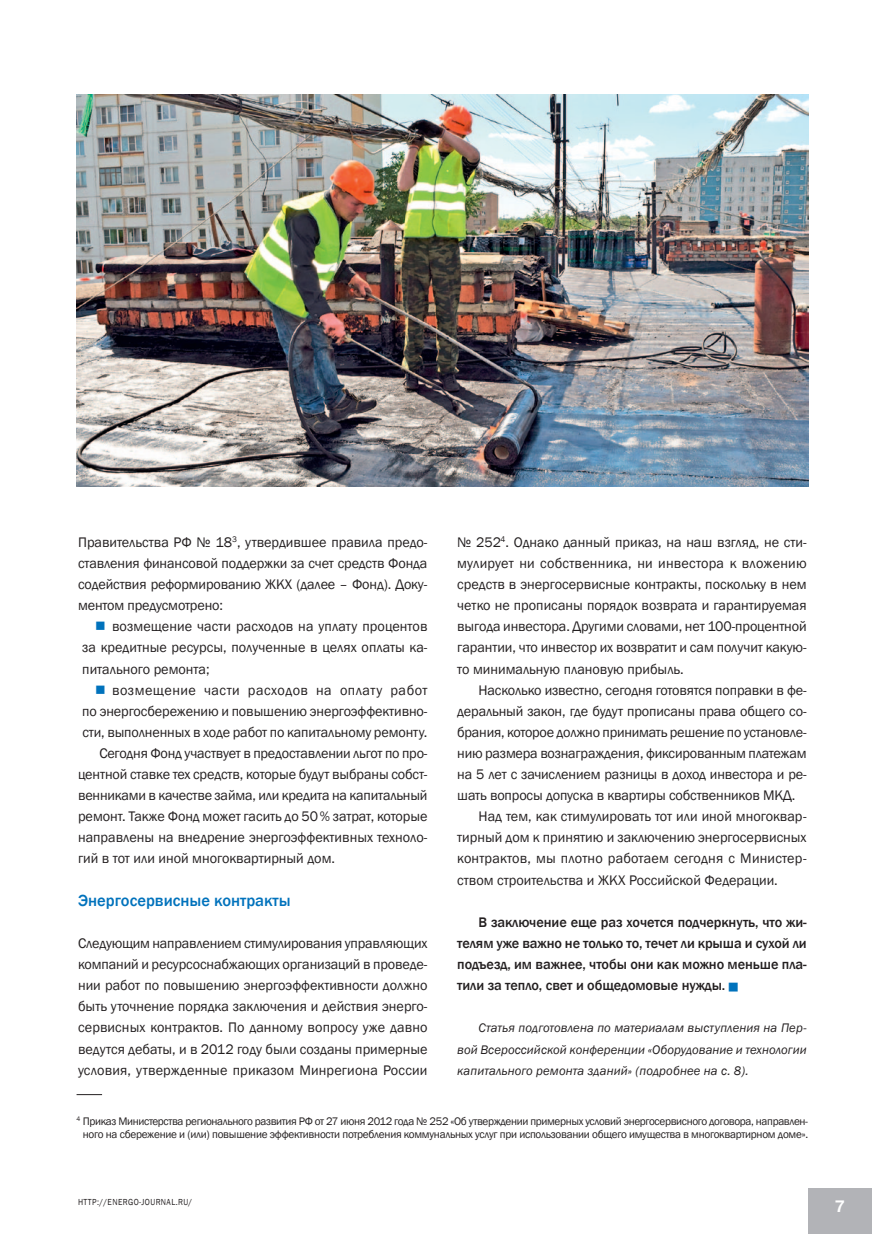
<style>
.page{position:relative;width:872px;height:1234px;background:#fff}
.page>*{position:absolute;margin:0;border:0;box-sizing:border-box;transform-origin:0 0}
.t1{font:500 16.5px "Franklin Gothic";color:#0072bc}
.t2{font:700 16.5px "Pragmatica C";color:#fff;scale:.89 1}
.t3{font:14.25px/21.1px "Franklin Gothic";letter-spacing:-.01em;color:#231f20;text-align:justify}
.t4{font:500 14.25px/21.1px "Franklin Gothic";letter-spacing:-.005em;color:#231f20;text-align:justify}
.t5{font:14.25px "Franklin Gothic";letter-spacing:.015em;color:#231f20}
.t6{font:14.25px "Franklin Gothic";letter-spacing:.035em;color:#231f20}
.t7{font:italic 12.75px/21.1px "Franklin Gothic";letter-spacing:.01em;color:#231f20;text-align:justify}
.t8{font:11.25px/13.5px "Franklin Gothic";letter-spacing:-.03em;color:#231f20;text-align:center}
.t9{font:9px "Franklin Gothic";letter-spacing:.05em;color:#231f20;scale:.89 1}
</style>
<div class="page">
<div style="left:808px;top:1188px;width:64px;height:45px;background:#b2b3b7"></div>
<img style="left:77px;top:94px;width:731px;height:392px">
<svg style="left:77px;top:1094px;width:25px;height:1px"></svg>
<p class="t3" style="left:78px;top:531px;width:351px">ПРАВИТЕЛЬСТВА РФ № 18<sup>3</sup>, УТВЕРДИВШЕЕ ПРАВИЛА ПРЕДО-СТАВЛЕНИЯ ФИНАНСОВОЙ ПОДДЕРЖКИ ЗА СЧЕТ СРЕДСТВ ФОНДА СОДЕЙСТВИЯ РЕФОРМИРОВАНИЮ ЖКХ (ДАЛЕЕ – ФОНД). ДОКУ-МЕНТОМ ПРЕДУСМОТРЕНО:</p>
<p class="t3" style="left:82px;top:616px;width:347px;text-indent:30px">ВОЗМЕЩЕНИЕ ЧАСТИ РАСХОДОВ НА УПЛАТУ ПРОЦЕНТОВ ЗА КРЕДИТНЫЕ РЕСУРСЫ, ПОЛУЧЕННЫЕ В ЦЕЛЯХ ОПЛАТЫ КА-ПИТАЛЬНОГО РЕМОНТА;</p>
<p class="t6" style="left:112px;top:681px;width:317px">ВОЗМЕЩЕНИЕ ЧАСТИ РАСХОДОВ НА ОПЛАТУ РАБОТ</p>
<p class="t3" style="left:82px;top:700px;width:347px">ПО ЭНЕРГОСБЕРЕЖЕНИЮ И ПОВЫШЕНИЮ ЭНЕРГОЭФФЕКТИВНО-</p>
<p class="t3" style="left:82px;top:721px;width:346px">СТИ, ВЫПОЛНЕННЫХ В ХОДЕ РАБОТ ПО КАПИТАЛЬНОМУ РЕМОНТУ.</p>
<p class="t3" style="left:99px;top:742px;width:330px">СЕГОДНЯ ФОНД УЧАСТВУЕТ В ПРЕДОСТАВЛЕНИИ ЛЬГОТ ПО ПРО-</p>
<p class="t3" style="left:78px;top:763px;width:350px">ЦЕНТНОЙ СТАВКЕ ТЕХ СРЕДСТВ, КОТОРЫЕ БУДУТ ВЫБРАНЫ СОБСТ-</p>
<p class="t3" style="left:78px;top:785px;width:351px">ВЕННИКАМИ В КАЧЕСТВЕ ЗАЙМА, ИЛИ КРЕДИТА НА КАПИТАЛЬНЫЙ</p>
<p class="t3" style="left:78px;top:806px;width:351px">РЕМОНТ. ТАКЖЕ ФОНД МОЖЕТ ГАСИТЬ ДО 50% ЗАТРАТ, КОТОРЫЕ</p>
<p class="t3" style="left:78px;top:827px;width:351px">НАПРАВЛЕНЫ НА ВНЕДРЕНИЕ ЭНЕРГОЭФФЕКТИВНЫХ ТЕХНОЛО-</p>
<p class="t3" style="left:78px;top:848px;width:258px">ГИЙ В ТОТ ИЛИ ИНОЙ МНОГОКВАРТИРНЫЙ ДОМ.</p>
<p class="t1" style="left:78px;top:889px;width:214px">Энергосервисные контракты</p>
<p class="t3" style="left:78px;top:932px;width:351px">СЛЕДУЮЩИМ НАПРАВЛЕНИЕМ СТИМУЛИРОВАНИЯ УПРАВЛЯЮЩИХ КОМПАНИЙ И РЕСУРСОСНАБЖАЮЩИХ ОРГАНИЗАЦИЙ В ПРОВЕДЕ-НИИ РАБОТ ПО ПОВЫШЕНИЮ ЭНЕРГОЭФФЕКТИВНОСТИ ДОЛЖНО БЫТЬ УТОЧНЕНИЕ ПОРЯДКА ЗАКЛЮЧЕНИЯ И ДЕЙСТВИЯ ЭНЕРГО-СЕРВИСНЫХ КОНТРАКТОВ. ПО ДАННОМУ ВОПРОСУ УЖЕ ДАВНО ВЕДУТСЯ ДЕБАТЫ, И В 2012 ГОДУ БЫЛИ СОЗДАНЫ ПРИМЕРНЫЕ УСЛОВИЯ, УТВЕРЖДЕННЫЕ ПРИКАЗОМ МИНРЕГИОНА РОССИИ</p>
<p class="t3" style="left:457px;top:531px;width:351px">№ 252<sup>4</sup>. ОДНАКО ДАННЫЙ ПРИКАЗ, НА НАШ ВЗГЛЯД, НЕ СТИ-МУЛИРУЕТ НИ СОБСТВЕННИКА, НИ ИНВЕСТОРА К ВЛОЖЕНИЮ СРЕДСТВ В ЭНЕРГОСЕРВИСНЫЕ КОНТРАКТЫ, ПОСКОЛЬКУ В НЕМ ЧЕТКО НЕ ПРОПИСАНЫ ПОРЯДОК ВОЗВРАТА И ГАРАНТИРУЕМАЯ ВЫГОДА ИНВЕСТОРА. ДРУГИМИ СЛОВАМИ, НЕТ 100‑ПРОЦЕНТНОЙ ГАРАНТИИ, ЧТО ИНВЕСТОР ИХ ВОЗВРАТИТ И САМ ПОЛУЧИТ КАКУЮ-ТО МИНИМАЛЬНУЮ ПЛАНОВУЮ ПРИБЫЛЬ.</p>
<p class="t3" style="left:478px;top:679px;width:330px">НАСКОЛЬКО ИЗВЕСТНО, СЕГОДНЯ ГОТОВЯТСЯ ПОПРАВКИ В ФЕ-</p>
<p class="t3" style="left:457px;top:700px;width:351px">ДЕРАЛЬНЫЙ ЗАКОН, ГДЕ БУДУТ ПРОПИСАНЫ ПРАВА ОБЩЕГО СО-</p>
<p class="t3" style="left:457px;top:721px;width:351px">БРАНИЯ, КОТОРОЕ ДОЛЖНО ПРИНИМАТЬ РЕШЕНИЕ ПО УСТАНОВЛЕ-</p>
<p class="t3" style="left:457px;top:742px;width:351px">НИЮ РАЗМЕРА ВОЗНАГРАЖДЕНИЯ, ФИКСИРОВАННЫМ ПЛАТЕЖАМ</p>
<p class="t3" style="left:457px;top:763px;width:351px">НА 5 ЛЕТ С ЗАЧИСЛЕНИЕМ РАЗНИЦЫ В ДОХОД ИНВЕСТОРА И РЕ-</p>
<p class="t3" style="left:457px;top:785px;width:340px">ШАТЬ ВОПРОСЫ ДОПУСКА В КВАРТИРЫ СОБСТВЕННИКОВ МКД.</p>
<p class="t3" style="left:478px;top:806px;width:330px">НАД ТЕМ, КАК СТИМУЛИРОВАТЬ ТОТ ИЛИ ИНОЙ МНОГОКВАР-</p>
<p class="t3" style="left:457px;top:827px;width:351px">ТИРНЫЙ ДОМ К ПРИНЯТИЮ И ЗАКЛЮЧЕНИЮ ЭНЕРГОСЕРВИСНЫХ</p>
<p class="t5" style="left:457px;top:849px;width:351px">КОНТРАКТОВ, МЫ ПЛОТНО РАБОТАЕМ СЕГОДНЯ С МИНИСТЕР-</p>
<p class="t3" style="left:457px;top:869px;width:322px">СТВОМ СТРОИТЕЛЬСТВА И ЖКХ РОССИЙСКОЙ ФЕДЕРАЦИИ.</p>
<p class="t4" style="left:457px;top:911px;width:351px;text-indent:21px">В заключение еще раз хочется подчеркнуть, что жи&shy;телям уже важно не только то, течет ли крыша и сухой ли подъезд, им важнее, чтобы они как можно меньше пла&shy;тили за тепло, свет и общедомовые нужды.</p>
<p class="t7" style="left:457px;top:1017px;width:351px;text-indent:21px">Статья подготовлена по материалам выступления на Пер&shy;вой Всероссийской конференции «Оборудование и технологии капитального ремонта зданий» (подробнее на с. 8).</p>
<p class="t8" style="left:77px;top:1114px;width:733px"><sup>4</sup> ПРИКАЗ МИНИСТЕРСТВА РЕГИОНАЛЬНОГО РАЗВИТИЯ РФ ОТ 27 ИЮНЯ 2012 ГОДА № 252 «ОБ УТВЕРЖДЕНИИ ПРИМЕРНЫХ УСЛОВИЙ ЭНЕРГОСЕРВИСНОГО ДОГОВОРА, НАПРАВЛЕН-<br>НОГО НА СБЕРЕЖЕНИЕ И (ИЛИ) ПОВЫШЕНИЕ ЭФФЕКТИВНОСТИ ПОТРЕБЛЕНИЯ КОММУНАЛЬНЫХ УСЛУГ ПРИ ИСПОЛЬЗОВАНИИ ОБЩЕГО ИМУЩЕСТВА В МНОГОКВАРТИРНОМ ДОМЕ».</p>
<p class="t9" style="left:78px;top:1196px;width:130px">HTTP://ENERGO-JOURNAL.RU/</p>
<p class="t2" style="left:835px;top:1196px;width:12px">7</p>
</div>
